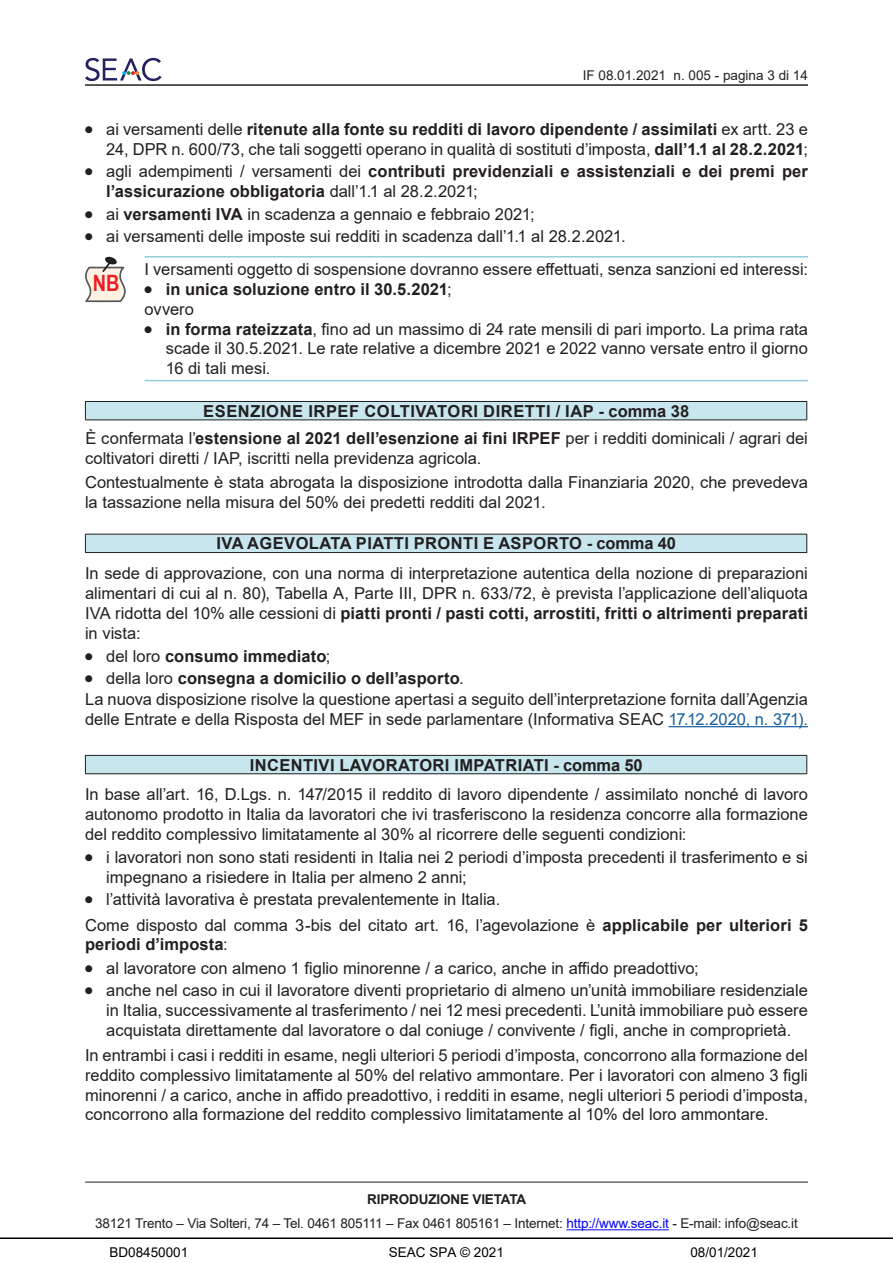
<style>
.page{position:relative;width:893px;height:1263px;background:#fff}
.page>*{position:absolute;margin:0;border:0;box-sizing:border-box;transform-origin:0 0}
.t1{font:700 22.5px "Arial Narrow";color:#ee1d23}
.Body_Text{font:16.5px/19.8px "Arial";color:#231f20}
.Titolo3{font:700 16.5px/19.8px "Arial";letter-spacing:.005em;color:#231f20}
.Titolo3-2{font:700 16.5px "Arial";letter-spacing:.025em;color:#231f20}
.Titolo3-3{font:700 16.5px "Arial";letter-spacing:.035em;color:#231f20}
.t2{font:13.5px/24.8px "Arial";letter-spacing:-.01em;color:#231f20;text-align:center}
.t3{font:13.5px "Arial";color:#000}
.s1{font-weight:700}
.s2{font-weight:400}
.s3{color:#175d9e}
.s4{color:#00f}
</style>
<div class="page">
<hr style="left:85px;top:1182px;width:723px;height:1px;background:#231f20">
<hr style="left:566px;top:1229px;width:103px;height:1px;background:#00f">
<hr style="left:85px;top:85px;width:723px;height:1px;background:#231f20">
<svg style="left:85px;top:58px;width:77px;height:23px"></svg>
<hr style="left:668px;top:726px;width:140px;height:1px;background:#175d9e">
<hr style="left:145px;top:256px;width:663px;height:2px;background:#92cddc">
<hr style="left:145px;top:380px;width:663px;height:1px;background:#92cddc">
<svg style="left:85px;top:256px;width:41px;height:47px"></svg>
<div style="left:85px;top:401px;width:722px;height:19px;background:#c8e6ed"></div>
<hr style="left:85px;top:401px;width:722px;height:1px;background:#231f20">
<svg style="left:85px;top:402px;width:1px;height:17px"></svg>
<svg style="left:806px;top:402px;width:1px;height:17px"></svg>
<hr style="left:85px;top:419px;width:722px;height:1px;background:#231f20">
<div style="left:85px;top:534px;width:722px;height:18px;background:#c8e6ed"></div>
<hr style="left:85px;top:534px;width:722px;height:1px;background:#231f20">
<svg style="left:85px;top:534px;width:1px;height:18px"></svg>
<svg style="left:806px;top:534px;width:1px;height:18px"></svg>
<hr style="left:85px;top:552px;width:722px;height:1px;background:#231f20">
<div style="left:85px;top:755px;width:722px;height:19px;background:#c8e6ed"></div>
<hr style="left:85px;top:755px;width:722px;height:1px;background:#231f20">
<svg style="left:85px;top:756px;width:1px;height:17px"></svg>
<svg style="left:806px;top:756px;width:1px;height:17px"></svg>
<hr style="left:85px;top:773px;width:722px;height:1px;background:#231f20">
<hr style="left:0;top:1237px;width:893px;height:2px;background:#000">
<p class="t2" style="left:583px;top:63px;width:227px">IF 08.01.2021 n. 005 - pagina 3 di 14</p>
<p class="Body_Text" style="left:106px;top:120px;width:703px">ai versamenti delle <span class="s1">ritenute alla fonte su redditi di lavoro dipendente / assimilati</span> ex artt. 23 e<br>24, DPR n. 600/73, che tali soggetti operano in qualità di sostituti d’imposta, <span class="s1">dall’1.1 al 28.2.2021</span>;</p>
<p class="Titolo3" style="left:106px;top:162px;width:703px"><span class="s2">agli adempimenti / versamenti dei</span> contributi previdenziali e assistenziali e dei premi per l’assicurazione obbligatoria <span class="s2">dall’1.1 al 28.2.2021;</span></p>
<p class="Body_Text" style="left:106px;top:204px;width:430px">ai <span class="s1">versamenti IVA</span> in scadenza a gennaio e febbraio 2021;</p>
<p class="Body_Text" style="left:106px;top:226px;width:521px">ai versamenti delle imposte sui redditi in scadenza dall’1.1 al 28.2.2021.</p>
<p class="t1" style="left:93px;top:266px;width:28px">NB</p>
<p class="Body_Text" style="left:145px;top:259px;width:665px">I versamenti oggetto di sospensione dovranno essere effettuati, senza sanzioni ed interessi:</p>
<p class="Titolo3" style="left:166px;top:279px;width:287px">in unica soluzione entro il 30.5.2021<span class="s2">;</span></p>
<p class="Body_Text" style="left:145px;top:299px;width:51px">ovvero</p>
<p class="Body_Text" style="left:166px;top:319px;width:644px;text-align:justify"><span class="s1">in forma rateizzata</span>, fino ad un massimo di 24 rate mensili di pari importo. La prima rata scade il 30.5.2021. Le rate relative a dicembre 2021 e 2022 vanno versate entro il giorno 16 di tali mesi.</p>
<p class="Titolo3-3" style="left:203px;top:399px;width:488px">ESENZIONE IRPEF COLTIVATORI DIRETTI / IAP - comma 38</p>
<p class="Body_Text" style="left:85px;top:428px;width:724px">È confermata l’<span class="s1">estensione al 2021 dell’esenzione ai fini IRPEF</span> per i redditi dominicali / agrari dei coltivatori diretti / IAP, iscritti nella previdenza agricola.</p>
<p class="Body_Text" style="left:85px;top:472px;width:724px">Contestualmente è stata abrogata la disposizione introdotta dalla Finanziaria 2020, che prevedeva la tassazione nella misura del 50% dei predetti redditi dal 2021.</p>
<p class="Titolo3-2" style="left:217px;top:532px;width:461px">IVA AGEVOLATA PIATTI PRONTI E ASPORTO - comma 40</p>
<p class="Body_Text" style="left:85px;top:563px;width:724px;text-align:justify">In sede di approvazione, con una norma di interpretazione autentica della nozione di preparazioni alimentari di cui al n. 80), Tabella A, Parte III, DPR n. 633/72, è prevista l’applicazione dell’aliquota IVA ridotta del 10% alle cessioni di <span class="s1">piatti pronti / pasti cotti, arrostiti, fritti o altrimenti preparati </span>in vista:</p>
<p class="Titolo3" style="left:106px;top:646px;width:226px"><span class="s2">del loro</span> consumo immediato<span class="s2">;</span></p>
<p class="Titolo3" style="left:106px;top:668px;width:359px"><span class="s2">della loro</span> consegna a domicilio o dell’asporto<span class="s2">.</span></p>
<p class="Body_Text" style="left:85px;top:689px;width:724px">La nuova disposizione risolve la questione apertasi a seguito dell’interpretazione fornita dall’Agenzia delle Entrate e della Risposta del MEF in sede parlamentare (Informativa SEAC <span class="s3">17.12.2020, n. 371).</span></p>
<p class="Titolo3-2" style="left:250px;top:753px;width:394px">INCENTIVI LAVORATORI IMPATRIATI - comma 50</p>
<p class="Body_Text" style="left:85px;top:784px;width:724px;text-align:justify">In base all’art. 16, D.Lgs. n. 147/2015 il reddito di lavoro dipendente / assimilato nonché di lavoro autonomo prodotto in Italia da lavoratori che ivi trasferiscono la residenza concorre alla formazione del reddito complessivo limitatamente al 30% al ricorrere delle seguenti condizioni:</p>
<p class="Body_Text" style="left:106px;top:847px;width:703px">i lavoratori non sono stati residenti in Italia nei 2 periodi d’imposta precedenti il trasferimento e si impegnano a risiedere in Italia per almeno 2 anni;</p>
<p class="Body_Text" style="left:106px;top:889px;width:395px">l’attività lavorativa è prestata prevalentemente in Italia.</p>
<p class="Body_Text" style="left:85px;top:915px;width:724px">Come disposto dal comma 3-bis del citato art. 16, l’agevolazione è <span class="s1">applicabile per ulteriori 5 periodi d’imposta</span>:</p>
<p class="Body_Text" style="left:106px;top:958px;width:594px">al lavoratore con almeno 1 figlio minorenne / a carico, anche in affido preadottivo;</p>
<p class="Body_Text" style="left:106px;top:980px;width:703px;text-align:justify">anche nel caso in cui il lavoratore diventi proprietario di almeno un’unità immobiliare residenziale in Italia, successivamente al trasferimento / nei 12 mesi precedenti. L’unità immobiliare può essere acquistata direttamente dal lavoratore o dal coniuge / convivente / figli, anche in comproprietà.</p>
<p class="Body_Text" style="left:85px;top:1045px;width:724px;text-align:justify">In entrambi i casi i redditi in esame, negli ulteriori 5 periodi d’imposta, concorrono alla formazione del reddito complessivo limitatamente al 50% del relativo ammontare. Per i lavoratori con almeno 3 figli minorenni / a carico, anche in affido preadottivo, i redditi in esame, negli ulteriori 5 periodi d’imposta, concorrono alla formazione del reddito complessivo limitatamente al 10% del loro ammontare.</p>
<p class="t2" style="left:95px;top:1186px;width:704px"><span class="s1">RIPRODUZIONE VIETATA<br></span>38121 Trento – Via Solteri, 74 – Tel. 0461 805111 – Fax 0461 805161 – Internet: <span class="s4">http://www.seac.it</span> - E-mail: info@seac.it</p>
<p class="t3" style="left:109px;top:1245px;width:80px">BD08450001</p>
<p class="t3" style="left:389px;top:1245px;width:116px">SEAC SPA © 2021</p>
<p class="t3" style="left:690px;top:1245px;width:69px">08/01/2021</p>
</div>
